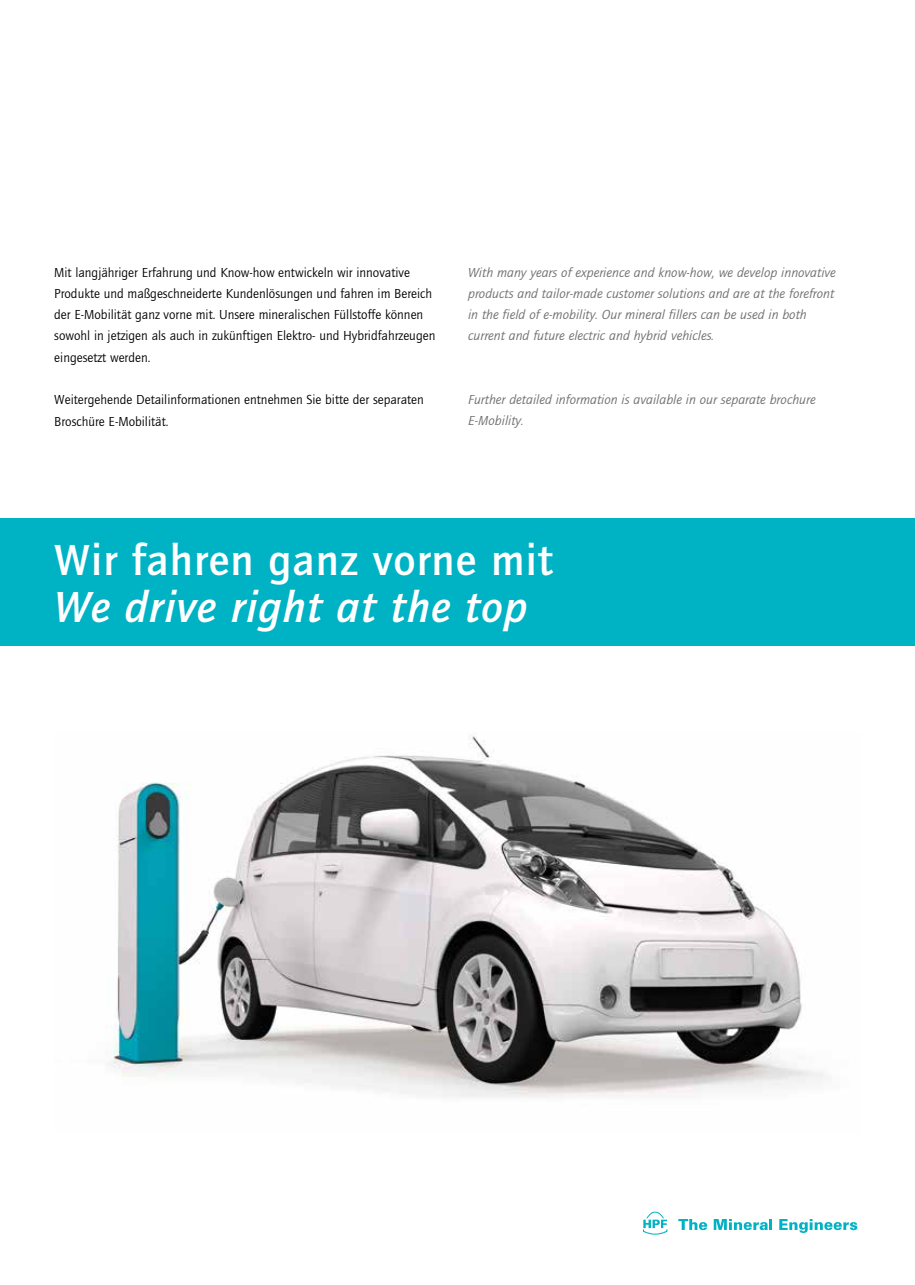
<style>
.page{position:relative;width:915px;height:1285px;background:#fff}
.page>*{position:absolute;margin:0;border:0;box-sizing:border-box;transform-origin:0 0}
.t1{font:500 45px "Quay Sans";letter-spacing:.025em;color:#fff}
.t2{font:italic 500 45px "Quay Sans";letter-spacing:.025em;color:#fff}
.t3{font:13.5px/21.3px "Quay Sans";color:#000}
.t4{font:italic 13.5px/21.3px "Quay Sans";color:#706f6f}
</style>
<div class="page">
<svg style="left:678px;top:1219px;width:28px;height:10px"></svg>
<svg style="left:713px;top:1219px;width:59px;height:10px"></svg>
<svg style="left:779px;top:1219px;width:78px;height:14px"></svg>
<svg style="left:643px;top:1211px;width:24px;height:23px"></svg>
<div style="left:0;top:518px;width:914px;height:127px;background:#00b3c4"></div>
<img style="left:109px;top:733px;width:715px;height:364px">
<p class="t3" style="left:54px;top:261px;width:382px">Mit langjähriger Erfahrung und Know-how entwickeln wir innovative Produkte und maßgeschneiderte Kundenlösungen und fahren im Bereich der E-Mobilität ganz vorne mit. Unsere mineralischen Füllstoffe können sowohl in jetzigen als auch in zukünftigen Elektro- und Hybridfahrzeugen eingesetzt werden.</p>
<p class="t3" style="left:54px;top:389px;width:371px">Weitergehende Detailinformationen entnehmen Sie bitte der separaten<br>Broschüre E-Mobilität.</p>
<p class="t4" style="left:468px;top:261px;width:369px">With many years of experience and know-how, we develop innovative products and tailor-made customer solutions and are at the forefront in the field of e-mobility. Our mineral fillers can be used in both current and future electric and hybrid vehicles.</p>
<p class="t4" style="left:468px;top:389px;width:349px">Further detailed information is available in our separate brochure<br>E-Mobility.</p>
<h1 class="t1" style="left:54px;top:535px;width:500px">Wir fahren ganz vorne mit</h1>
<h1 class="t2" style="left:54px;top:581px;width:474px">We drive right at the top</h1>
</div>
